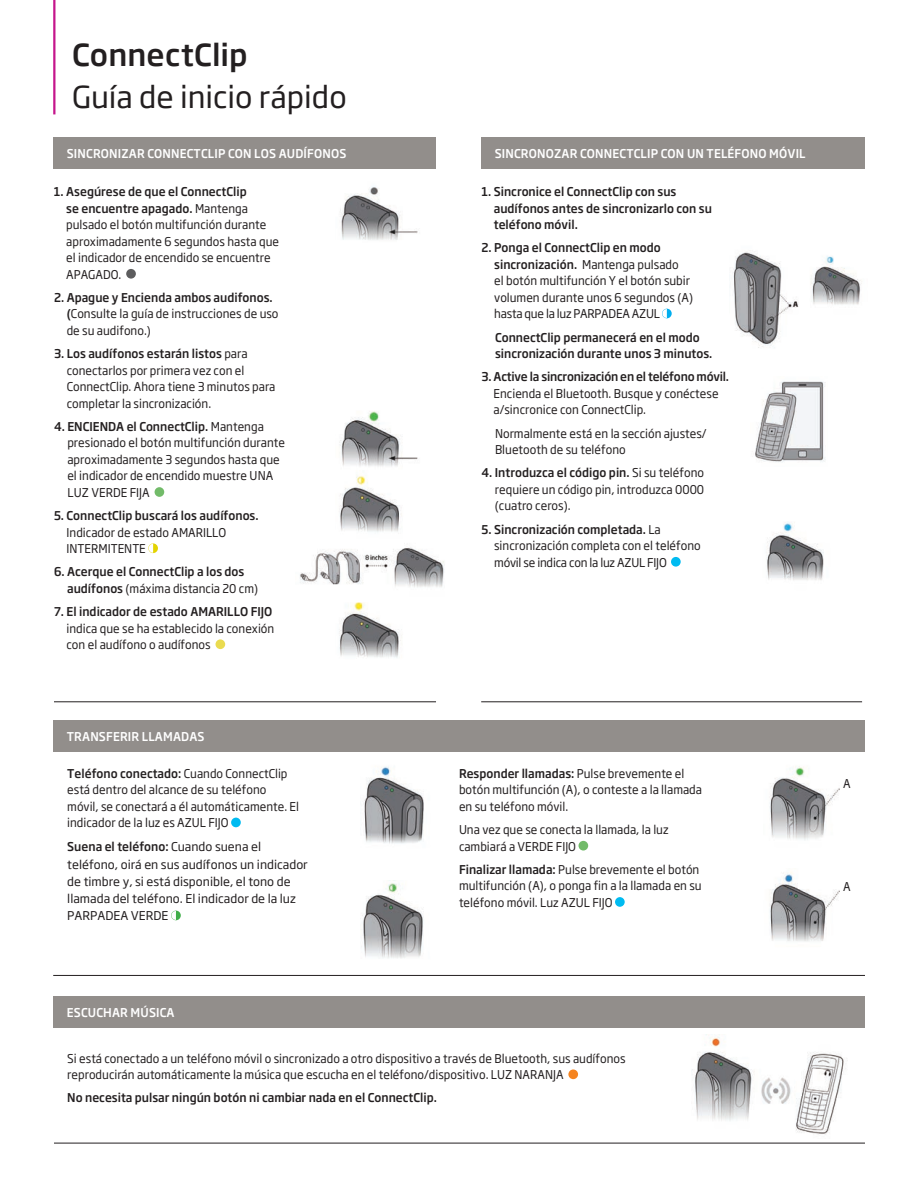
<style>
.page{position:relative;width:918px;height:1188px;background:#fff}
.page>*{position:absolute;margin:0;border:0;box-sizing:border-box;transform-origin:0 0}
.t1{font:30px "Soho Gothic Pro";color:#231f20}
.t2{font:500 30px "Soho Gothic Pro";letter-spacing:.005em;color:#231f20}
.t3{font:12px/16.5px "Soho Gothic Pro";color:#231f20;scale:.95 1}
.t4{font:500 12px/16.5px "Soho Gothic Pro";color:#231f20;scale:.95 1}
.t5{font:12px/17.2px "Soho Gothic Pro";color:#231f20}
.t6{font:500 12px "Soho Gothic Pro";letter-spacing:.015em;color:#fff;scale:.95 1}
.t7{font:500 12px "Soho Gothic Pro";letter-spacing:-.02em;color:#231f20;scale:.95 1}
.s1{font-weight:500}
.s2{font-weight:400}
</style>
<div class="page">
<img style="left:692px;top:1037px;width:156px;height:98px">
<hr style="left:53px;top:0;width:2px;height:114px;background:#c5168c">
<div style="left:231px;top:818px;width:10px;height:9px;background:#00bbf1;border-radius:50%"></div>
<svg style="left:171px;top:911px;width:10px;height:9px"></svg>
<div style="left:568px;top:1069px;width:10px;height:10px;background:#f58420;border-radius:50%"></div>
<div style="left:53px;top:137px;width:383px;height:32px;background:#928e8b"></div>
<div style="left:53px;top:721px;width:812px;height:31px;background:#928e8b"></div>
<div style="left:53px;top:996px;width:812px;height:32px;background:#928e8b"></div>
<svg style="left:662px;top:309px;width:10px;height:9px"></svg>
<div style="left:671px;top:557px;width:10px;height:10px;background:#00bbf1;border-radius:50%"></div>
<div style="left:481px;top:137px;width:384px;height:32px;background:#928e8b"></div>
<img style="left:733px;top:252px;width:129px;height:96px">
<img style="left:755px;top:381px;width:71px;height:81px">
<img style="left:767px;top:522px;width:57px;height:58px">
<hr style="left:54px;top:701px;width:382px;height:1px;background:#231f20">
<hr style="left:54px;top:1143px;width:811px;height:1px;background:#231f20">
<hr style="left:481px;top:701px;width:381px;height:1px;background:#231f20">
<img style="left:340px;top:187px;width:78px;height:53px">
<img style="left:339px;top:411px;width:79px;height:56px">
<img style="left:340px;top:475px;width:62px;height:57px">
<img style="left:339px;top:602px;width:62px;height:56px">
<img style="left:300px;top:547px;width:145px;height:40px">
<div style="left:579px;top:841px;width:9px;height:10px;background:#72bb69;border-radius:50%"></div>
<div style="left:615px;top:897px;width:10px;height:10px;background:#00bbf1;border-radius:50%"></div>
<img style="left:364px;top:766px;width:60px;height:78px">
<img style="left:770px;top:766px;width:69px;height:74px">
<img style="left:360px;top:880px;width:76px;height:95px">
<img style="left:770px;top:872px;width:69px;height:70px">
<hr style="left:53px;top:975px;width:812px;height:1px;background:#231f20">
<div style="left:126px;top:269px;width:10px;height:10px;background:#5d5d5e;border-radius:50%"></div>
<div style="left:155px;top:487px;width:9px;height:10px;background:#72bb69;border-radius:50%"></div>
<svg style="left:148px;top:543px;width:10px;height:10px"></svg>
<div style="left:216px;top:639px;width:9px;height:10px;background:#eadb50;border-radius:50%"></div>
<h1 class="t2" style="left:72px;top:32px;width:177px">ConnectClip</h1>
<h1 class="t1" style="left:72px;top:74px;width:276px">Guía de inicio rápido</h1>
<p class="t6" style="left:67px;top:144px;width:296px">SINCRONIZAR CONNECTCLIP CON LOS AUDÍFONOS</p>
<p class="t3" style="left:66px;top:183px;width:226px;text-indent:-12px"><span class="s1">1. Asegúrese de que el ConnectClip<br>se encuentre apagado.</span> Mantenga pulsado el botón multifunción durante aproximadamente 6 segundos hasta que el indicador de encendido se encuentre<br>APAGADO.</p>
<p class="t3" style="left:67px;top:289px;width:225px;text-indent:-13px"><span class="s1">2. Apague y Encienda ambos audifonos. (</span>Consulte la guía de instrucciones de uso de su audifono.)</p>
<p class="t3" style="left:67px;top:345px;width:221px;text-indent:-13px"><span class="s1">3. Los audífonos estarán listos</span> para conectarlos por primera vez con el ConnectClip. Ahora tiene 3 minutos para completar la sincronización.</p>
<p class="t3" style="left:67px;top:418px;width:231px;text-indent:-13px"><span class="s1">4. ENCIENDA el ConnectClip.</span> Mantenga presionado el botón multifunción durante aproximadamente 3 segundos hasta que el indicador de encendido muestre UNA LUZ VERDE FIJA</p>
<p class="t4" style="left:54px;top:507px;width:217px">5. ConnectClip buscará los audífonos.</p>
<p class="t3" style="left:67px;top:523px;width:170px">Indicador de estado AMARILLO<br>INTERMITENTE</p>
<p class="t4" style="left:67px;top:563px;width:203px;text-indent:-13px">6. Acerque el ConnectClip a los dos audífonos <span class="s2">(máxima distancia 20 cm)</span></p>
<p class="t4" style="left:54px;top:603px;width:231px">7. El indicador de estado AMARILLO FIJO</p>
<p class="t3" style="left:67px;top:619px;width:220px">indica que se ha establecido la conexión con el audífono o audífonos</p>
<p class="t6" style="left:67px;top:727px;width:147px">TRANSFERIR LLAMADAS</p>
<p class="t3" style="left:67px;top:764px;width:246px"><span class="s1">Teléfono conectado:</span> Cuando ConnectClip está dentro del alcance de su teléfono móvil, se conectará a él automáticamente. El indicador de la luz es AZUL FIJO</p>
<p class="t5" style="left:67px;top:838px;width:242px"><span class="s1">Suena el teléfono:</span> Cuando suena el teléfono, oirá en sus audífonos un indicador de timbre y, si está disponible, el tono de llamada del teléfono. El indicador de la luz PARPADEA VERDE</p>
<p class="t6" style="left:67px;top:1003px;width:115px">ESCUCHAR MÚSICA</p>
<p class="t6" style="left:495px;top:144px;width:329px">SINCRONOZAR CONNECTCLIP CON UN TELÉFONO MÓVIL</p>
<p class="t4" style="left:494px;top:183px;width:231px;text-indent:-12px">1. Sincronice el ConnectClip con sus audífonos antes de sincronizarlo con su teléfono móvil.</p>
<p class="t3" style="left:494px;top:239px;width:211px;text-indent:-13px"><span class="s1">2. Ponga el ConnectClip en modo sincronización.</span> Mantenga pulsado<br>el botón multifunción Y el botón subir volumen durante unos 6 segundos (A) hasta que la luz PARPADEA AZUL</p>
<p class="t4" style="left:495px;top:328px;width:230px">ConnectClip permanecerá en el modo sincronización durante unos 3 minutos.</p>
<p class="t7" style="left:482px;top:367px;width:262px">3. Active la sincronización en el teléfono móvil.</p>
<p class="t3" style="left:494px;top:385px;width:238px">Encienda el Bluetooth. Busque y conéctese a/sincronice con ConnectClip.</p>
<p class="t3" style="left:495px;top:424px;width:224px">Normalmente está en la sección ajustes/<br>Bluetooth de su teléfono</p>
<p class="t3" style="left:495px;top:464px;width:222px;text-align:justify;text-indent:-13px"><span class="s1">4. Introduzca el código pin.</span> Si su teléfono requiere un código pin, introduzca 0000 (cuatro ceros).</p>
<p class="t3" style="left:494px;top:520px;width:219px;text-indent:-13px"><span class="s1">5. Sincronización completada.</span> La sincronización completa con el teléfono móvil se indica con la luz AZUL FIJO</p>
<p class="t3" style="left:459px;top:764px;width:257px"><span class="s1">Responder llamadas:</span> Pulse brevemente el botón multifunción (A), o conteste a la llamada en su teléfono móvil.</p>
<p class="t3" style="left:459px;top:821px;width:222px">Una vez que se conecta la llamada, la luz cambiará a VERDE FIJO</p>
<p class="t3" style="left:459px;top:860px;width:257px"><span class="s1">Finalizar llamada:</span> Pulse brevemente el botón multifunción (A), o ponga fin a la llamada en su teléfono móvil. Luz AZUL FIJO</p>
<p class="t3" style="left:67px;top:1049px;width:589px">Si está conectado a un teléfono móvil o sincronizado a otro dispositivo a través de Bluetooth, sus audífonos reproducirán automáticamente la música que escucha en el teléfono/dispositivo. LUZ NARANJA</p>
<p class="t4" style="left:67px;top:1089px;width:391px">No necesita pulsar ningún botón ni cambiar nada en el ConnectClip.</p>
<p class="t3" style="left:843px;top:775px;width:9px">A</p>
<p class="t3" style="left:843px;top:878px;width:9px">A</p>
</div>
